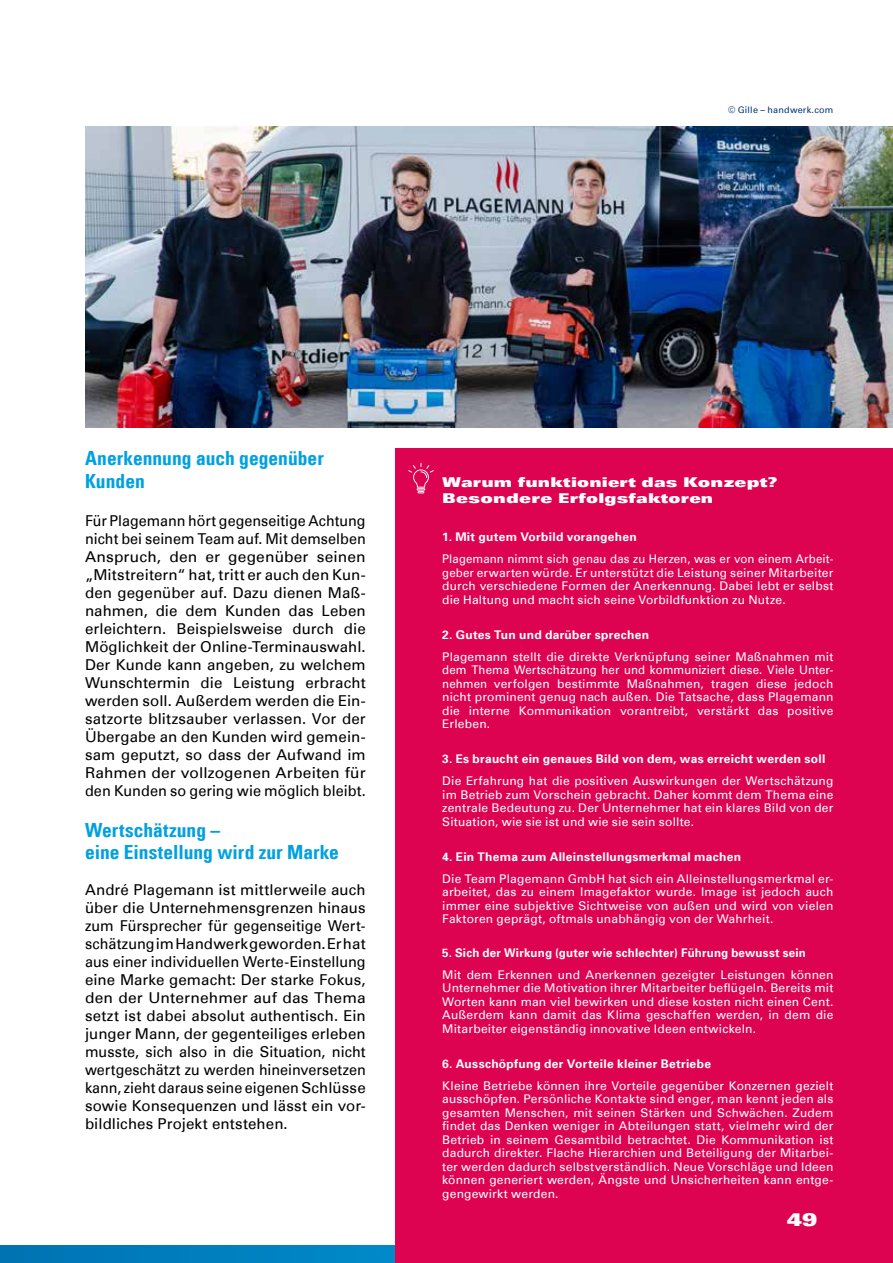
<style>
.page{position:relative;width:893px;height:1263px;background:#fff}
.page>*{position:absolute;margin:0;border:0;box-sizing:border-box;transform-origin:0 0}
.t1{font:700 condensed 19.5px/22.5px "Univers";color:#00a1e0}
.t2{font:900 expanded 18px "Univers";color:#fff}
.t3{font:15px/18px "Univers";letter-spacing:.005em;color:#000;text-align:justify;scale:.95 1}
.t4{font:15px/18px "Univers";letter-spacing:.005em;color:#000;text-align:justify}
.t5{font:900 expanded 13.5px/16.2px "Univers";letter-spacing:.015em;color:#fff}
.t6{font:12px/13.5px "Univers";letter-spacing:.015em;color:#fff;text-align:justify}
.t7{font:12px/13.5px "Univers";letter-spacing:.015em;color:#fff;text-align:justify;scale:.95 1}
.t8{font:700 12px "Univers 65";letter-spacing:.02em;color:#fff}
.t9{font:700 12px "Univers 65";letter-spacing:.02em;color:#fff;scale:.96 1}
.t10{font:9px "Univers";letter-spacing:.025em;color:#033878}
</style>
<div class="page">
<div style="left:0;top:1246px;width:787px;height:17px;background:#007ebd"></div>
<img style="left:85px;top:127px;width:808px;height:300px">
<div style="left:395px;top:448px;width:498px;height:815px;background:#de0351"></div>
<svg style="left:408px;top:463px;width:26px;height:30px"></svg>
<p class="t10" style="left:728px;top:104px;width:107px">© Gille – handwerk.com</p>
<h1 class="t1" style="left:85px;top:447px;width:240px">Anerkennung auch gegenüber<br>Kunden</h1>
<p class="t3" style="left:85px;top:512px;width:297px">Für Plagemann hört gegenseitige Achtung nicht bei seinem Team auf. Mit demselben Anspruch, den er gegenüber seinen „Mitstreitern“ hat, tritt er auch den Kun&shy;den gegenüber auf. Dazu dienen Maß&shy;nahmen, die dem Kunden das Leben erleichtern. Beispielsweise durch die Möglichkeit der Online-Terminauswahl.<br>Der Kunde kann angeben, zu welchem Wunschtermin die Leistung erbracht werden soll. Außerdem werden die Ein&shy;satzorte blitzsauber verlassen. Vor der Übergabe an den Kunden wird gemein&shy;sam geputzt, so dass der Aufwand im Rahmen der vollzogenen Arbeiten für den Kunden so gering wie möglich bleibt.</p>
<h1 class="t1" style="left:85px;top:818px;width:255px">Wertschätzung –<br>eine Einstellung wird zur Marke</h1>
<p class="t4" style="left:85px;top:881px;width:282px">André Plagemann ist mittlerweile auch über die Unternehmensgrenzen hinaus zum Fürsprecher für gegenseitige Wert&shy;schätzung im Handwerk geworden. Er hat aus einer individuellen Werte-Einstellung eine Marke gemacht: Der starke Fokus, den der Unternehmer auf das Thema setzt ist dabei absolut authentisch. Ein junger Mann, der gegenteiliges erleben musste, sich also in die Situation, nicht wertgeschätzt zu werden hineinversetzen kann, zieht daraus seine eigenen Schlüsse sowie Konsequenzen und lässt ein vor&shy;bildliches Projekt entstehen.</p>
<p class="t5" style="left:442px;top:474px;width:337px">Warum funktioniert das Konzept?<br>Besondere Erfolgsfaktoren</p>
<p class="t8" style="left:442px;top:529px;width:196px">1. Mit gutem Vorbild vorangehen</p>
<p class="t7" style="left:442px;top:552px;width:413px">Plagemann nimmt sich genau das zu Herzen, was er von einem Arbeit&shy;geber erwarten würde. Er unterstützt die Leistung seiner Mitarbeiter durch verschiedene Formen der Anerkennung. Dabei lebt er selbst die Haltung und macht sich seine Vorbildfunktion zu Nutze.</p>
<p class="t8" style="left:442px;top:627px;width:208px">2. Gutes Tun und darüber sprechen</p>
<p class="t6" style="left:442px;top:650px;width:393px">Plagemann stellt die direkte Verknüpfung seiner Maßnahmen mit dem Thema Wertschätzung her und kommuniziert diese. Viele Unter&shy;nehmen verfolgen bestimmte Maßnahmen, tragen diese jedoch nicht prominent genug nach außen. Die Tatsache, dass Plagemann die interne Kommunikation vorantreibt, verstärkt das positive Erleben.</p>
<p class="t8" style="left:442px;top:751px;width:385px">3. Es braucht ein genaues Bild von dem, was erreicht werden soll</p>
<p class="t6" style="left:442px;top:774px;width:393px">Die Erfahrung hat die positiven Auswirkungen der Wertschätzung im Betrieb zum Vorschein gebracht. Daher kommt dem Thema eine zentrale Bedeutung zu. Der Unternehmer hat ein klares Bild von der Situation, wie sie ist und wie sie sein sollte.</p>
<p class="t8" style="left:442px;top:849px;width:300px">4. Ein Thema zum Alleinstellungsmerkmal machen</p>
<p class="t6" style="left:442px;top:872px;width:393px">Die Team Plagemann GmbH hat sich ein Alleinstellungsmerkmal er&shy;arbeitet, das zu einem Imagefaktor wurde. Image ist jedoch auch immer eine subjektive Sichtweise von außen und wird von vielen Faktoren geprägt, oftmals unabhängig von der Wahrheit.</p>
<p class="t9" style="left:442px;top:945px;width:380px">5. Sich der Wirkung (guter wie schlechter) Führung bewusst sein</p>
<p class="t6" style="left:442px;top:968px;width:393px">Mit dem Erkennen und Anerkennen gezeigter Leistungen können Unternehmer die Motivation ihrer Mitarbeiter beflügeln. Bereits mit Worten kann man viel bewirken und diese kosten nicht einen Cent.<br>Außerdem kann damit das Klima geschaffen werden, in dem die Mitarbeiter eigenständig innovative Ideen entwickeln.</p>
<p class="t8" style="left:442px;top:1056px;width:270px">6. Ausschöpfung der Vorteile kleiner Betriebe</p>
<p class="t6" style="left:442px;top:1079px;width:393px">Kleine Betriebe können ihre Vorteile gegenüber Konzernen gezielt ausschöpfen. Persönliche Kontakte sind enger, man kennt jeden als gesamten Menschen, mit seinen Stärken und Schwächen. Zudem findet das Denken weniger in Abteilungen statt, vielmehr wird der Betrieb in seinem Gesamtbild betrachtet. Die Kommunikation ist dadurch direkter. Flache Hierarchien und Beteiligung der Mitarbei&shy;ter werden dadurch selbstverständlich. Neue Vorschläge und Ideen können generiert werden, Ängste und Unsicherheiten kann entge&shy;gengewirkt werden.</p>
<h2 class="t2" style="left:787px;top:1208px;width:32px">49</h2>
</div>
